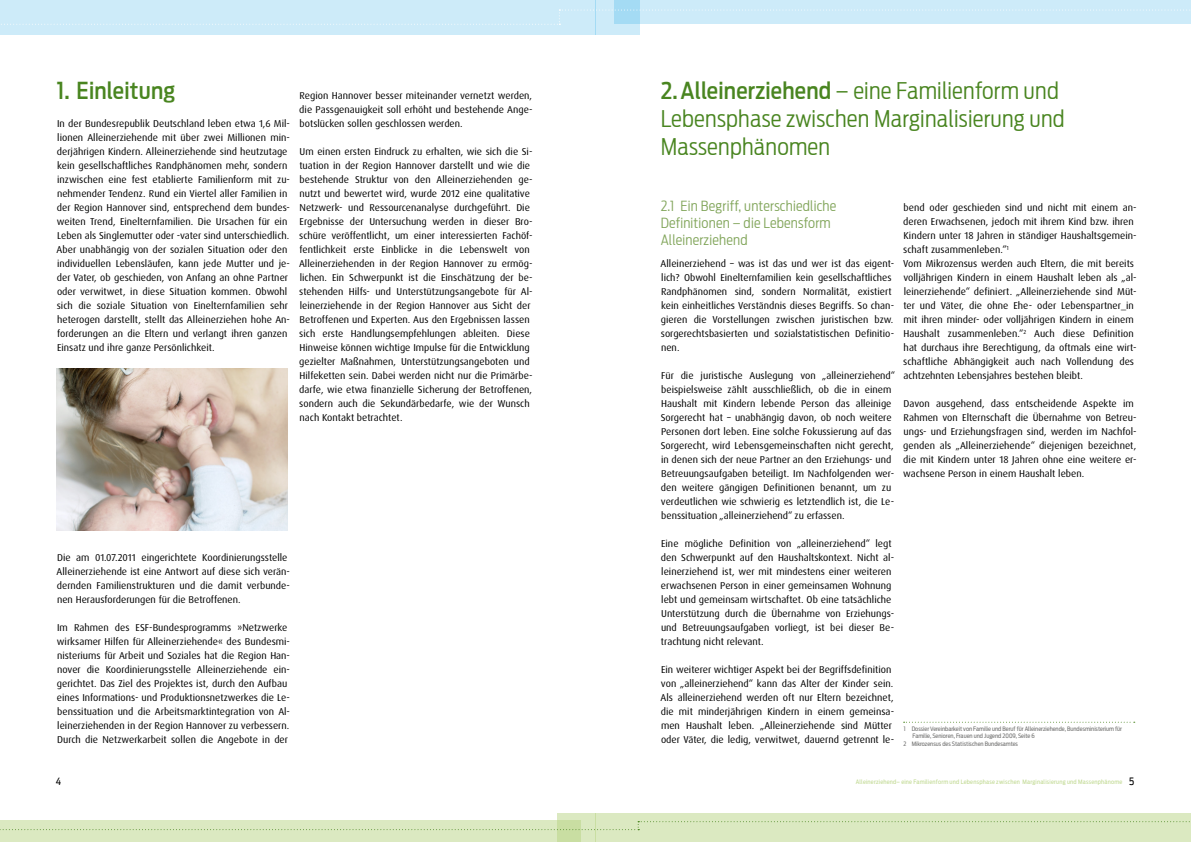
<style>
.page{position:relative;width:1191px;height:842px;background:#fff}
.page>*{position:absolute;margin:0;border:0;box-sizing:border-box;transform-origin:0 0}
.Headline{font:300 23px/28px "Antenna Cond";letter-spacing:.01em;color:#498520}
.Headline-2{font:500 23px "Antenna Cond";letter-spacing:.01em;color:#498520}
.Subline{font:300 14px/17px "Antenna Cond";letter-spacing:.015em;color:#81a55a}
.Fließtext{font:10px/14px "Dax Pro";color:#000}
.Fließtext-2{font:10px "Antenna Cond";color:#000}
.Fußnote_Linie{font:6px/7.2px "Antenna Cond";color:#6f6f6e}
.Fußnote_ohne-Linie{font:6px "Antenna Cond";letter-spacing:.035em;color:#c0d991}
.Fußnote_ohne-Linie-2{font:6px "Antenna Cond";color:#6f6f6e}
.s1{font-weight:500}
.s2{font-size:10px;color:#000}
</style>
<div class="page">
<div style="left:0;top:0;width:595px;height:34px;background:#cdebf9"></div>
<div style="left:0;top:820px;width:581px;height:22px;background:#dbe9c1"></div>
<svg style="left:557px;top:813px;width:38px;height:29px"></svg>
<div style="left:595px;top:0;width:44px;height:34px;background:#cdebf9"></div>
<svg style="left:614px;top:0;width:577px;height:10px;background:#cbeaf8"></svg>
<div style="left:595px;top:813px;width:596px;height:29px;background:#dbe9c1"></div>
<svg style="left:1px;top:10px;width:1190px;height:15px"></svg>
<svg style="left:0;top:821px;width:1190px;height:9px"></svg>
<svg style="left:903px;top:722px;width:231px;height:1px"></svg>
<img style="left:57px;top:368px;width:231px;height:163px">
<p class="Headline-2" style="left:57px;top:77px;width:120px">1. Einleitung</p>
<p class="Fließtext" style="left:57px;top:117px;width:235px">In der Bundesrepublik Deutschland leben etwa 1,6 Mil&shy;lionen Alleinerziehende mit über zwei Millionen min&shy;derjährigen Kindern. Alleinerziehende sind heutzutage kein gesellschaftliches Randphänomen mehr, sondern inzwischen eine fest etablierte Familienform mit zu&shy;nehmender Tendenz. Rund ein Viertel aller Familien in der Region Hannover sind, entsprechend dem bundes&shy;weiten Trend, Einelternfamilien. Die Ursachen für ein Leben als Singlemutter oder -vater sind unterschiedlich.<br>Aber unabhängig von der sozialen Situation oder den individuellen Lebensläufen, kann jede Mutter und je&shy;der Vater, ob geschieden, von Anfang an ohne Partner oder verwitwet, in diese Situation kommen. Obwohl sich die soziale Situation von Einelternfamilien sehr heterogen darstellt, stellt das Alleinerziehen hohe An&shy;forderungen an die Eltern und verlangt ihren ganzen Einsatz und ihre ganze Persönlichkeit.</p>
<p class="Fließtext" style="left:299px;top:89px;width:235px;text-align:justify">Region Hannover besser miteinander vernetzt werden, die Passgenauigkeit soll erhöht und bestehende Ange&shy;botslücken sollen geschlossen werden.</p>
<p class="Fließtext" style="left:299px;top:145px;width:235px">Um einen ersten Eindruck zu erhalten, wie sich die Si&shy;tuation in der Region Hannover darstellt und wie die bestehende Struktur von den Alleinerziehenden ge&shy;nutzt und bewertet wird, wurde 2012 eine qualitative Netzwerk- und Ressourcenanalyse durchgeführt. Die Ergebnisse der Untersuchung werden in dieser Bro&shy;schüre veröffentlicht, um einer interessierten Fachöf&shy;fentlichkeit erste Einblicke in die Lebenswelt von Alleinerziehenden in der Region Hannover zu ermög&shy;lichen. Ein Schwerpunkt ist die Einschätzung der be&shy;stehenden Hilfs- und Unterstützungsangebote für Al&shy;leinerziehende in der Region Hannover aus Sicht der Betroffenen und Experten. Aus den Ergebnissen lassen sich erste Handlungsempfehlungen ableiten. Diese Hinweise können wichtige Impulse für die Entwicklung gezielter Maßnahmen, Unterstützungsangeboten und Hilfeketten sein. Dabei werden nicht nur die Primärbe&shy;darfe, wie etwa finanzielle Sicherung der Betroffenen, sondern auch die Sekundärbedarfe, wie der Wunsch nach Kontakt betrachtet.</p>
<p class="Fließtext" style="left:57px;top:551px;width:235px">Die am 01.07.2011 eingerichtete Koordinierungsstelle Alleinerziehende ist eine Antwort auf diese sich verän&shy;dernden Familienstrukturen und die damit verbunde&shy;nen Herausforderungen für die Betroffenen.</p>
<p class="Fließtext" style="left:57px;top:621px;width:235px">Im Rahmen des ESF-Bundesprogramms »Netzwerke wirksamer Hilfen für Alleinerziehende« des Bundesmi&shy;nisteriums für Arbeit und Soziales hat die Region Han&shy;nover die Koordinierungsstelle Alleinerziehende ein&shy;gerichtet. Das Ziel des Projektes ist, durch den Aufbau eines Informations- und Produktionsnetzwerkes die Le&shy;benssituation und die Arbeitsmarktintegration von Al&shy;leinerziehenden in der Region Hannover zu verbessern.<br>Durch die Netzwerkarbeit sollen die Angebote in der</p>
<p class="Headline" style="left:660px;top:77px;width:405px"><span class="s1">2.Alleinerziehend</span> – eine Familienform und<br>Lebensphase zwischen Marginalisierung und<br>Massenphänomen</p>
<p class="Subline" style="left:660px;top:197px;width:177px">2.1 Ein Begriff, unterschiedliche<br>Definitionen – die Lebensform<br>Alleinerziehend</p>
<p class="Fließtext" style="left:660px;top:257px;width:235px">Alleinerziehend – was ist das und wer ist das eigent&shy;lich? Obwohl Einelternfamilien kein gesellschaftliches Randphänomen sind, sondern Normalität, existiert kein einheitliches Verständnis dieses Begriffs. So chan&shy;gieren die Vorstellungen zwischen juristischen bzw. sorgerechtsbasierten und sozialstatistischen Definitio&shy;nen.</p>
<p class="Fließtext" style="left:661px;top:369px;width:236px">Für die juristische Auslegung von „alleinerziehend“ beispielsweise zählt ausschließlich, ob die in einem Haushalt mit Kindern lebende Person das alleinige Sorgerecht hat – unabhängig davon, ob noch weitere Personen dort leben. Eine solche Fokussierung auf das Sorgerecht, wird Lebensgemeinschaften nicht gerecht, in denen sich der neue Partner an den Erziehungs- und Betreuungsaufgaben beteiligt. Im Nachfolgenden wer&shy;den weitere gängigen Definitionen benannt, um zu verdeutlichen wie schwierig es letztendlich ist, die Le&shy;benssituation „alleinerziehend“ zu erfassen.</p>
<p class="Fließtext" style="left:661px;top:537px;width:235px">Eine mögliche Definition von „alleinerziehend“ legt den Schwerpunkt auf den Haushaltskontext. Nicht al&shy;leinerziehend ist, wer mit mindestens einer weiteren erwachsenen Person in einer gemeinsamen Wohnung lebt und gemeinsam wirtschaftet. Ob eine tatsächliche Unterstützung durch die Übernahme von Erziehungs&shy;und Betreuungsaufgaben vorliegt, ist bei dieser Be&shy;trachtung nicht relevant.</p>
<p class="Fließtext" style="left:660px;top:663px;width:235px">Ein weiterer wichtiger Aspekt bei der Begriffsdefinition von „alleinerziehend“ kann das Alter der Kinder sein.<br>Als alleinerziehend werden oft nur Eltern bezeichnet, die mit minderjährigen Kindern in einem gemeinsa&shy;men Haushalt leben. „Alleinerziehende sind Mütter oder Väter, die ledig, verwitwet, dauernd getrennt le-</p>
<p class="Fließtext" style="left:903px;top:201px;width:235px">bend oder geschieden sind und nicht mit einem an&shy;deren Erwachsenen, jedoch mit ihrem Kind bzw. ihren Kindern unter 18 Jahren in ständiger Haushaltsgemein&shy;schaft zusammenleben.“<sup>1</sup></p>
<p class="Fließtext" style="left:903px;top:257px;width:235px">Vom Mikrozensus werden auch Eltern, die mit bereits volljährigen Kindern in einem Haushalt leben als „al&shy;leinerziehende“ definiert. „Alleinerziehende sind Müt&shy;ter und Väter, die ohne Ehe- oder Lebenspartner_in mit ihren minder- oder volljährigen Kindern in einem Haushalt zusammenleben.“<sup>2</sup> Auch diese Definition hat durchaus ihre Berechtigung, da oftmals eine wirt&shy;schaftliche Abhängigkeit auch nach Vollendung des achtzehnten Lebensjahres bestehen bleibt.</p>
<p class="Fließtext" style="left:903px;top:397px;width:235px">Davon ausgehend, dass entscheidende Aspekte im Rahmen von Elternschaft die Übernahme von Betreu&shy;ungs- und Erziehungsfragen sind, werden im Nachfol&shy;genden als „Alleinerziehende“ diejenigen bezeichnet, die mit Kindern unter 18 Jahren ohne eine weitere er&shy;wachsene Person in einem Haushalt leben.</p>
<p class="Fußnote_Linie" style="left:912px;top:725px;width:211px;text-indent:-9px">1 Dossier Vereinbarkeit von Familie und Beruf für Alleinerziehende, Bundesministerium für<br>Familie, Senioren, Frauen und Jugend 2009, Seite 6</p>
<p class="Fußnote_ohne-Linie-2" style="left:903px;top:740px;width:116px">2 Mikrozensus des Statistischen Bundesamtes</p>
<p class="Fließtext-2" style="left:56px;top:776px;width:7px">4</p>
<p class="Fußnote_ohne-Linie" style="left:856px;top:778px;width:280px">Alleinerziehend– eine Familienform und Lebensphase zwischen Marginalisierung und Massenphänome <span class="s2">5</span></p>
</div>
